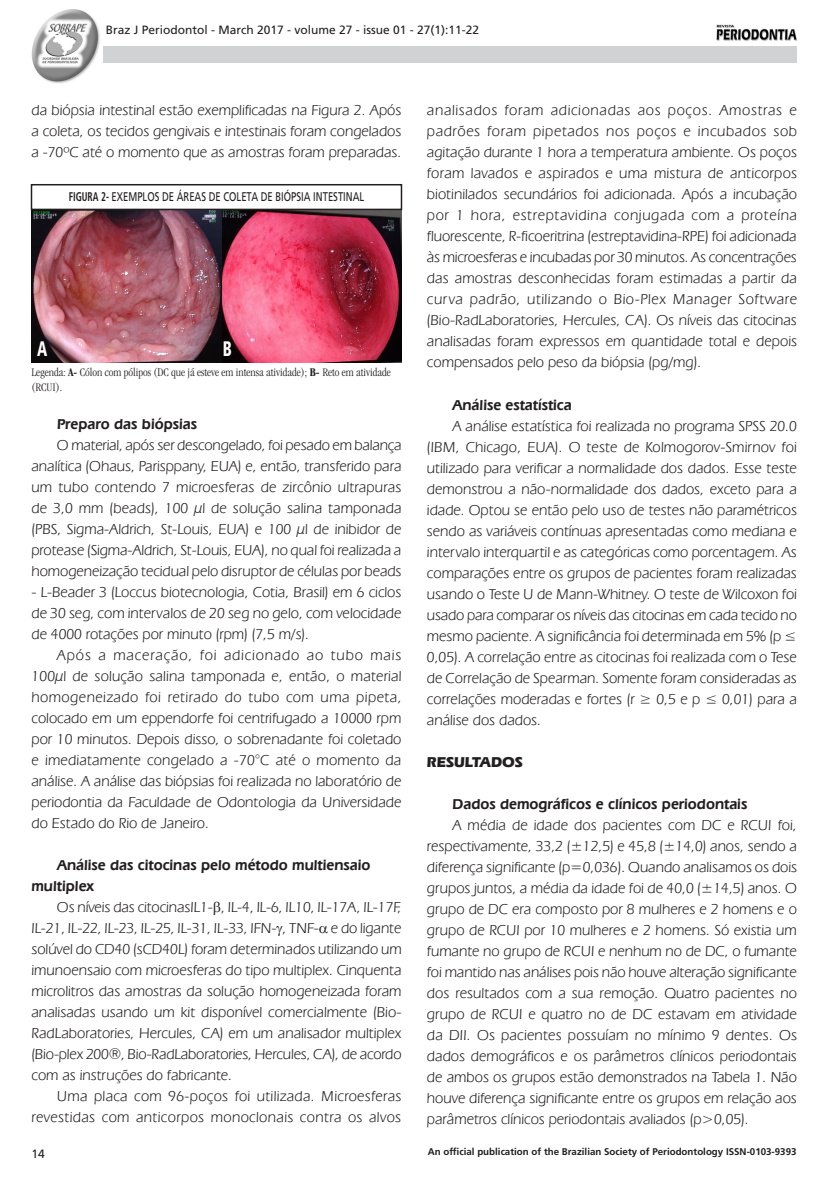
<style>
.page{position:relative;width:820px;height:1178px;background:#fff}
.page>*{position:absolute;margin:0;border:0;box-sizing:border-box;transform-origin:0 0}
.t1{font:900 condensed 21px "Frutiger LT Std";color:#fff;scale:.75 1}
.t2{font:15px/21px "Eras IT Cby BT";color:#231f20;text-align:justify}
.t3{font:600 15px/21px "Eras IT Cby BT";color:#231f20}
.t4{font:15px/21px "Eras IT Cby BT";letter-spacing:.025em;color:#231f20;text-align:right}
.t5{font:700 15px "Eras IT Cby BT";color:#231f20}
.t6{font:12.6px "Frutiger LT Std";color:#231f20;scale:.75 1}
.t7{font:300 condensed 12px/15px "ITC Garamond Std";color:#231f20}
.t8{font:12px "Frutiger LT Std";color:#231f20}
.t9{font:700 9.75px "Frutiger LT Std";color:#231f20}
.s1{font-weight:700;font-stretch:condensed}
.s2{font-weight:700}
</style>
<div class="page">
<img style="left:716px;top:24px;width:81px;height:17px">
<div style="left:31px;top:46px;width:766px;height:17px;background:#d1d2d4"></div>
<div style="left:31px;top:7px;width:72px;height:79px;background:#fff"></div>
<img style="left:31px;top:9px;width:69px;height:75px">
<img style="left:31px;top:210px;width:370px;height:152px">
<div style="left:31px;top:184px;width:371px;height:26px;border:2px solid #231f20"></div>
<p class="t8" style="left:106px;top:23px;width:375px">Braz J Periodontol - March 2017 - volume 27 - issue 01 - 27(1):11-22</p>
<p class="t2" style="left:31px;top:99px;width:371px">da biópsia intestinal estão exemplificadas na Figura 2. Após a coleta, os tecidos gengivais e intestinais foram congelados a -70ºC até o momento que as amostras foram preparadas.</p>
<p class="t2" style="left:427px;top:99px;width:372px">analisados foram adicionadas aos poços. Amostras e padrões foram pipetados nos poços e incubados sob agitação durante 1 hora a temperatura ambiente. Os poços foram lavados e aspirados e uma mistura de anticorpos biotinilados secundários foi adicionada. Após a incubação por 1 hora, estreptavidina conjugada com a proteína fluorescente, R-ficoeritrina (estreptavidina-RPE) foi adicionada às microesferas e incubadas por 30 minutos. As concentrações das amostras desconhecidas foram estimadas a partir da curva padrão, utilizando o Bio-Plex Manager Software (Bio-RadLaboratories, Hercules, CA). Os níveis das citocinas analisadas foram expressos em quantidade total e depois compensados pelo peso da biópsia (pg/mg).</p>
<p class="t3" style="left:452px;top:393px;width:121px">Análise estatística</p>
<p class="t2" style="left:427px;top:414px;width:371px;text-indent:26px">A análise estatística foi realizada no programa SPSS 20.0 (IBM, Chicago, EUA). O teste de Kolmogorov-Smirnov foi utilizado para verificar a normalidade dos dados. Esse teste demonstrou a não-normalidade dos dados, exceto para a idade. Optou se então pelo uso de testes não paramétricos sendo as variáveis contínuas apresentadas como mediana e intervalo interquartil e as categóricas como porcentagem. As comparações entre os grupos de pacientes foram realizadas usando o Teste U de Mann-Whitney. O teste de Wilcoxon foi usado para comparar os níveis das citocinas em cada tecido no mesmo paciente. A significância foi determinada em 5% (p ≤ 0,05). A correlação entre as citocinas foi realizada com o Tese de Correlação de Spearman. Somente foram consideradas as correlações moderadas e fortes (r ≥ 0,5 e p ≤ 0,01) para a análise dos dados.</p>
<p class="t5" style="left:427px;top:752px;width:97px">RESULTADOS</p>
<p class="t3" style="left:452px;top:792px;width:296px">Dados demográficos e clínicos periodontais</p>
<p class="t2" style="left:427px;top:813px;width:372px;text-indent:26px">A média de idade dos pacientes com DC e RCUI foi, respectivamente, 33,2 (±12,5) e 45,8 (±14,0) anos, sendo a diferença significante (p=0,036). Quando analisamos os dois grupos juntos, a média da idade foi de 40,0 (±14,5) anos. O grupo de DC era composto por 8 mulheres e 2 homens e o grupo de RCUI por 10 mulheres e 2 homens. Só existia um fumante no grupo de RCUI e nenhum no de DC, o fumante foi mantido nas análises pois não houve alteração significante dos resultados com a sua remoção. Quatro pacientes no grupo de RCUI e quatro no de DC estavam em atividade da DII. Os pacientes possuíam no mínimo 9 dentes. Os dados demográficos e os parâmetros clínicos periodontais de ambos os grupos estão demonstrados na Tabela 1. Não houve diferença significante entre os grupos em relação aos parâmetros clínicos periodontais avaliados (p&gt;0,05).</p>
<p class="t6" style="left:69px;top:189px;width:395px"><span class="s1">FIGURA 2-</span> EXEMPLOS DE ÁREAS DE COLETA DE BIÓPSIA INTESTINAL</p>
<h1 class="t1" style="left:37px;top:336px;width:15px">A</h1>
<h1 class="t1" style="left:223px;top:336px;width:14px">B</h1>
<p class="t7" style="left:31px;top:365px;width:361px">Legenda: <span class="s2">A-</span> Cólon com pólipos (DC que já esteve em intensa atividade); <span class="s2">B-</span> Reto em atividade (RCUI).</p>
<p class="t3" style="left:57px;top:413px;width:142px">Preparo das biópsias</p>
<p class="t2" style="left:31px;top:434px;width:372px;text-indent:26px">O material, após ser descongelado, foi pesado em balança analítica (Ohaus, Parisppany, EUA) e, então, transferido para um tubo contendo 7 microesferas de zircônio ultrapuras de 3,0 mm (beads), 100 μl de solução salina tamponada (PBS, Sigma-Aldrich, St-Louis, EUA) e 100 μl de inibidor de protease (Sigma-Aldrich, St-Louis, EUA), no qual foi realizada a homogeneização tecidual pelo disruptor de células por beads</p>
<p class="t2" style="left:31px;top:581px;width:371px">- L-Beader 3 (Loccus biotecnologia, Cotia, Brasil) em 6 ciclos de 30 seg, com intervalos de 20 seg no gelo, com velocidade de 4000 rotações por minuto (rpm) (7,5 m/s).</p>
<p class="t2" style="left:31px;top:644px;width:372px;text-indent:26px">Após a maceração, foi adicionado ao tubo mais 100μl de solução salina tamponada e, então, o material homogeneizado foi retirado do tubo com uma pipeta, colocado em um eppendorfe foi centrifugado a 10000 rpm por 10 minutos. Depois disso, o sobrenadante foi coletado e imediatamente congelado a -70°C até o momento da análise. A análise das biópsias foi realizada no laboratório de periodontia da Faculdade de Odontologia da Universidade do Estado do Rio de Janeiro.</p>
<p class="t3" style="left:31px;top:854px;width:340px;text-indent:26px">Análise das citocinas pelo método multiensaio multiplex</p>
<p class="t2" style="left:31px;top:896px;width:372px;text-indent:26px">Os níveis das citocinasIL1- , IL-4, IL-6, IL10, IL-17A, IL-17F, IL-21, IL-22, IL-23, IL-25, IL-31, IL-33, IFN- , TNF- e do ligante solúvel do CD40 (sCD40L) foram determinados utilizando um imunoensaio com microesferas do tipo multiplex. Cinquenta microlitros das amostras da solução homogeneizada foram analisadas usando um kit disponível comercialmente (Bio-RadLaboratories, Hercules, CA) em um analisador multiplex (Bio-plex 200®, Bio-RadLaboratories, Hercules, CA), de acordo com as instruções do fabricante.</p>
<p class="t4" style="left:31px;top:1085px;width:372px">Uma placa com 96-poços foi utilizada. Microesferas revestidas com anticorpos monoclonais contra os alvos</p>
<p class="t8" style="left:31px;top:1146px;width:15px">14</p>
<p class="t9" style="left:428px;top:1145px;width:370px">An official publication of the Brazilian Society of Periodontology ISSN-0103-9393</p>
</div>
